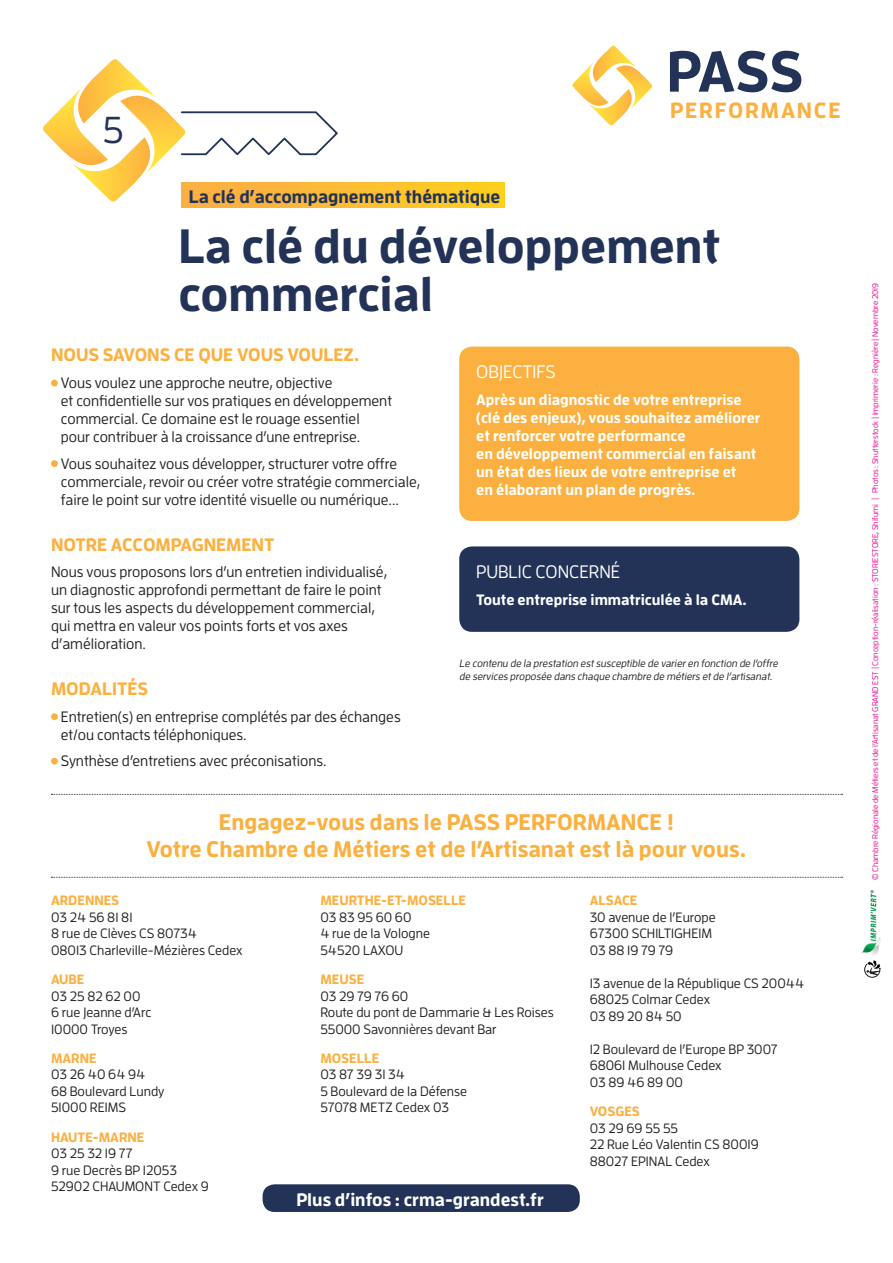
<style>
.page{position:relative;width:893px;height:1263px;background:#fff}
.page>*{position:absolute;margin:0;border:0;box-sizing:border-box;transform-origin:0 0}
.t1{font:700 57.6px "Enzo OT";color:#223357}
.t2{font:700 48px/48px "Enzo OT";color:#223357}
.t3{font:500 37.35px "Enzo OT";color:#223357}
.t4{font:700 22.5px/27px "Enzo OT";color:#fbb03f;text-align:center}
.t5{font:700 21.9px "Enzo OT";letter-spacing:.08em;color:#fbb03f}
.t6{font:700 18px "Enzo OT";color:#fbb03f}
.t7{font:700 18px "Enzo OT";color:#223357}
.t8{font:700 18px "Enzo OT";color:#fff}
.t9{font:500 18px "Enzo OT";color:#fff}
.t10{font:500 15px/18px "Enzo OT";color:#231f20}
.t11{font:700 15px/18px "Enzo OT";color:#fff}
.t12{font:500 13.5px/16.5px "Enzo OT";color:#231f20}
.t13{font:700 13.5px "Enzo OT";color:#fbb03f}
.t14{font:italic 500 10.5px/13.5px "Enzo OT";color:#231f20}
.t15{font:500 8.25px "Enzo OT";color:#ed028c}
</style>
<div class="page">
<div style="left:51px;top:380px;width:7px;height:6px;background:#fbb03f;border-radius:50%"></div>
<div style="left:51px;top:460px;width:7px;height:7px;background:#fbb03f;border-radius:50%"></div>
<div style="left:51px;top:713px;width:7px;height:7px;background:#fbb03f;border-radius:50%"></div>
<div style="left:51px;top:758px;width:7px;height:6px;background:#fbb03f;border-radius:50%"></div>
<div style="left:459px;top:347px;width:340px;height:174px;background:#fbb03f;border-radius:13px"></div>
<svg style="left:572px;top:46px;width:81px;height:80px"></svg>
<svg style="left:43px;top:59px;width:294px;height:143px"></svg>
<img style="left:862px;top:890px;width:19px;height:65px">
<svg style="left:864px;top:960px;width:17px;height:18px"></svg>
<div style="left:181px;top:183px;width:324px;height:24px;background:linear-gradient(to right,#fbab46,#ffcf1e)"></div>
<div style="left:263px;top:1184px;width:317px;height:28px;background:#223357;border-radius:12px"></div>
<svg style="left:51px;top:877px;width:792px;height:1px"></svg>
<svg style="left:51px;top:794px;width:792px;height:1px"></svg>
<div style="left:459px;top:546px;width:340px;height:86px;background:#223357;border-radius:13px"></div>
<h3 class="t3" style="left:103px;top:108px;width:22px">5</h3>
<p class="t7" style="left:189px;top:186px;width:313px">La clé d’accompagnement thématique</p>
<h1 class="t1" style="left:666px;top:38px;width:138px">PASS</h1>
<h3 class="t5" style="left:670px;top:98px;width:172px">PERFORMANCE</h3>
<h2 class="t2" style="left:179px;top:221px;width:543px">La clé du développement commercial</h2>
<p class="t6" style="left:51px;top:345px;width:310px">NOUS SAVONS CE QUE VOUS VOULEZ.</p>
<p class="t10" style="left:61px;top:373px;width:333px">Vous voulez une approche neutre, objective<br>et confidentielle sur vos pratiques en développement commercial. Ce domaine est le rouage essentiel pour contribuer à la croissance d’une entreprise.</p>
<p class="t10" style="left:61px;top:454px;width:361px">Vous souhaitez vous développer, structurer votre offre commerciale, revoir ou créer votre stratégie commerciale, faire le point sur votre identité visuelle ou numérique...</p>
<p class="t6" style="left:51px;top:534px;width:225px">NOTRE ACCOMPAGNEMENT</p>
<p class="t10" style="left:51px;top:562px;width:338px">Nous vous proposons lors d’un entretien individualisé, un diagnostic approfondi permettant de faire le point sur tous les aspects du développement commercial, qui mettra en valeur vos points forts et vos axes d’amélioration.</p>
<p class="t6" style="left:51px;top:678px;width:99px">MODALITÉS</p>
<p class="t10" style="left:61px;top:707px;width:341px">Entretien(s) en entreprise complétés par des échanges et/ou contacts téléphoniques.</p>
<p class="t10" style="left:61px;top:751px;width:267px">Synthèse d’entretiens avec préconisations.</p>
<p class="t9" style="left:476px;top:362px;width:81px">OBJECTIFS</p>
<p class="t11" style="left:476px;top:390px;width:286px">Après un diagnostic de votre entreprise (clé des enjeux), vous souhaitez améliorer et renforcer votre performance<br>en développement commercial en faisant un état des lieux de votre entreprise et<br>en élaborant un plan de progrès.</p>
<p class="t9" style="left:476px;top:561px;width:146px">PUBLIC CONCERNÉ</p>
<p class="t11" style="left:476px;top:590px;width:272px">Toute entreprise immatriculée à la CMA.</p>
<p class="t14" style="left:459px;top:656px;width:322px">Le contenu de la prestation estsusceptible de varieren fonction de l’offre de services proposée dans chaque chambre de métiers etde l’artisanat.</p>
<h3 class="t4" style="left:146px;top:808px;width:601px">Engagez-vous dans le PASS PERFORMANCE !<br>Votre Chambre de Métiers et de l’Artisanat est là pour vous.</h3>
<p class="t13" style="left:51px;top:893px;width:70px">ARDENNES</p>
<p class="t12" style="left:51px;top:909px;width:193px">03 24 56 81 81<br>8 rue de Clèves CS 80734<br>08013 Charleville-Mézières Cedex</p>
<p class="t13" style="left:51px;top:971px;width:35px">AUBE</p>
<p class="t12" style="left:51px;top:987px;width:102px">03 25 82 62 00<br>6 rue Jeanne d’Arc<br>10000 Troyes</p>
<p class="t13" style="left:51px;top:1050px;width:47px">MARNE</p>
<p class="t12" style="left:51px;top:1066px;width:115px">03 26 40 64 94<br>68 Boulevard Lundy<br>51000 REIMS</p>
<p class="t13" style="left:51px;top:1129px;width:95px">HAUTE-MARNE</p>
<p class="t12" style="left:51px;top:1145px;width:159px">03 25 32 19 77<br>9 rue Decrès BP 12053<br>52902 CHAUMONT Cedex 9</p>
<p class="t13" style="left:320px;top:893px;width:147px">MEURTHE-ET-MOSELLE</p>
<p class="t12" style="left:320px;top:909px;width:111px">03 83 95 60 60<br>4 rue de la Vologne<br>54520 LAXOU</p>
<p class="t13" style="left:320px;top:971px;width:45px">MEUSE</p>
<p class="t12" style="left:320px;top:987px;width:235px">03 29 79 76 60<br>Route du pont de Dammarie &amp; Les Roises<br>55000 Savonnières devant Bar</p>
<p class="t13" style="left:320px;top:1050px;width:60px">MOSELLE</p>
<p class="t12" style="left:320px;top:1066px;width:148px">03 87 39 31 34<br>5 Boulevard de la Défense<br>57078 METZ Cedex 03</p>
<p class="t8" style="left:296px;top:1189px;width:249px">Plus d’infos : crma-grandest.fr</p>
<p class="t13" style="left:590px;top:892px;width:49px">ALSACE</p>
<p class="t12" style="left:590px;top:908px;width:128px">30 avenue de l’Europe<br>67300 SCHILTIGHEIM<br>03 88 19 79 79</p>
<p class="t12" style="left:590px;top:974px;width:216px">13 avenue de la République CS 20044<br>68025 Colmar Cedex<br>03 89 20 84 50</p>
<p class="t12" style="left:590px;top:1040px;width:190px">12 Boulevard de l’Europe BP 3007<br>68061 Mulhouse Cedex<br>03 89 46 89 00</p>
<p class="t13" style="left:590px;top:1103px;width:52px">VOSGES</p>
<p class="t12" style="left:590px;top:1119px;width:171px">03 29 69 55 55<br>22 Rue Léo Valentin CS 80019<br>88027 EPINAL Cedex</p>
<p class="t15" style="left:870px;top:880px;width:599px;rotate:-90deg">© Chambre Régionale de Métiers et de l’Artisanat GRAND EST | Conception-réalisation : STORIESTORE, Shifumi | Photos : Shutterstock | Imprimerie : Regnière | Novembre 2019</p>
</div>
